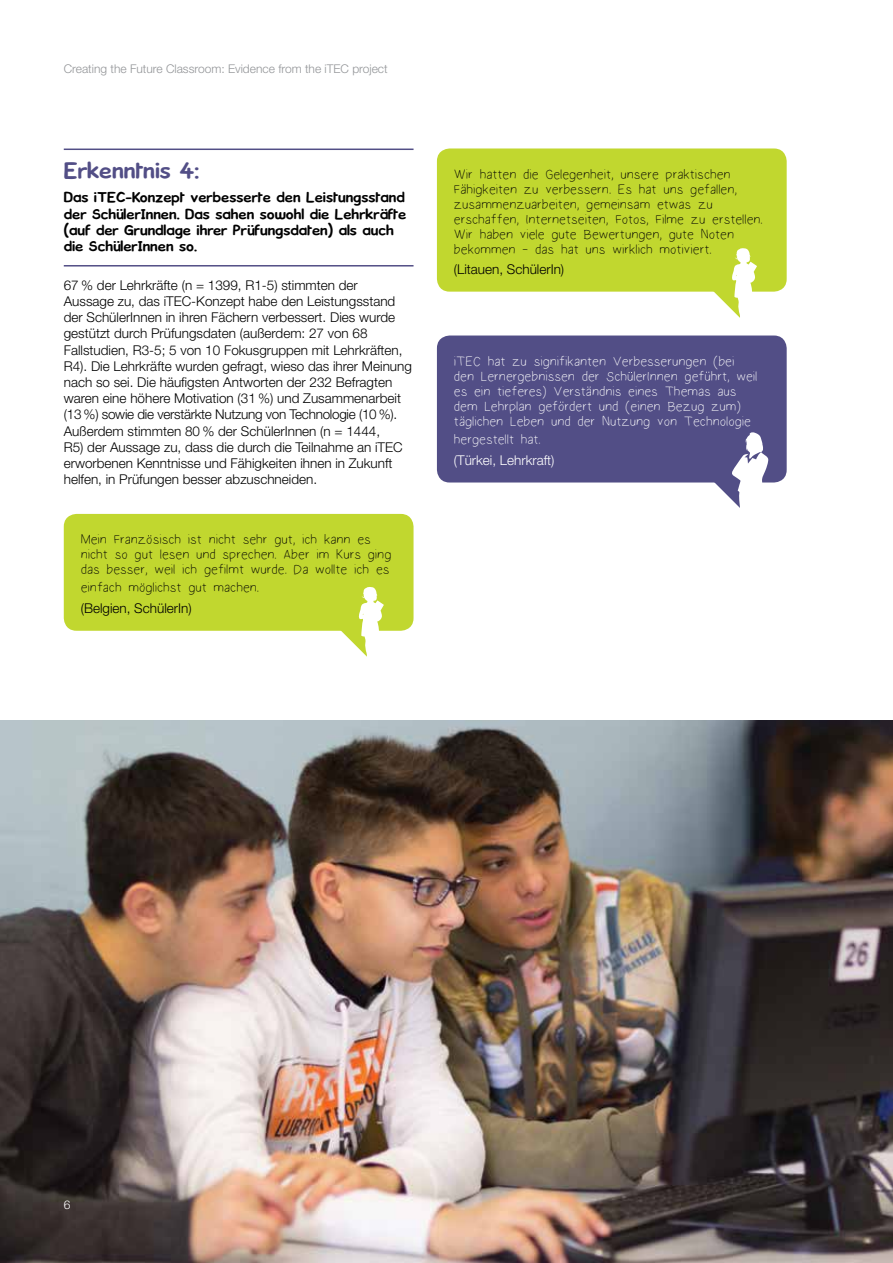
<style>
.page{position:relative;width:893px;height:1263px;background:#fff}
.page>*{position:absolute;margin:0;border:0;box-sizing:border-box;transform-origin:0 0}
.t1{font:21px "Kronika";color:#524e86}
.t2{font:15px/15px "Handwriting";color:#000}
.t3{font:15px/15px "Handwriting";color:#fff}
.t4{font:300 13.5px/16.2px "Helvetica Neue";color:#000}
.t5{font:13.5px/16.2px "Kronika";color:#000}
.t6{font:300 13.5px "Helvetica Neue";color:#fff}
.t7{font:300 12px "Helvetica Neue";color:#939598}
.t8{font:300 12px "Helvetica Neue";color:#fff}
</style>
<div class="page">
<img style="left:0;top:720px;width:893px;height:543px">
<hr style="left:64px;top:149px;width:350px;height:1px;background:#524e86">
<hr style="left:64px;top:265px;width:350px;height:1px;background:#524e86">
<div style="left:437px;top:148px;width:350px;height:144px;background:#c1d72f;border-radius:13px"></div>
<svg style="left:697px;top:248px;width:60px;height:70px"></svg>
<div style="left:64px;top:514px;width:350px;height:117px;background:#c1d72f;border-radius:13px"></div>
<svg style="left:324px;top:587px;width:60px;height:70px"></svg>
<div style="left:437px;top:335px;width:350px;height:147px;background:#524e86;border-radius:13px"></div>
<svg style="left:697px;top:432px;width:71px;height:76px"></svg>
<p class="t7" style="left:64px;top:62px;width:325px">Creating the Future Classroom: Evidence from the iTEC project</p>
<h1 class="t1" style="left:64px;top:155px;width:137px">Erkenntnis 4:</h1>
<p class="t5" style="left:64px;top:189px;width:344px">Das iTEC-Konzept verbesserte den Leistungsstand der SchülerInnen. Das sahen sowohl die Lehrkräfte (auf der Grundlage ihrer Prüfungsdaten) als auch die SchülerInnen so.</p>
<p class="t4" style="left:64px;top:277px;width:350px">67 % der Lehrkräfte (n = 1399, R1-5) stimmten der<br>Aussage zu, das iTEC-Konzept habe den Leistungsstand der SchülerInnen in ihren Fächern verbessert. Dies wurde gestützt durch Prüfungsdaten (außerdem: 27 von 68<br>Fallstudien, R3-5; 5 von 10 Fokusgruppen mit Lehrkräften, R4). Die Lehrkräfte wurden gefragt, wieso das ihrer Meinung nach so sei. Die häufigsten Antworten der 232 Befragten waren eine höhere Motivation (31 %) und Zusammenarbeit (13 %) sowie die verstärkte Nutzung von Technologie (10 %).<br>Außerdem stimmten 80 % der SchülerInnen (n = 1444,<br>R5) der Aussage zu, dass die durch die Teilnahme an iTEC erworbenen Kenntnisse und Fähigkeiten ihnen in Zukunft helfen, in Prüfungen besser abzuschneiden.</p>
<p class="t2" style="left:81px;top:533px;width:312px">Mein Franzosisch ist nicht sehr gut, ich kann es nicht so gut lesen und sprechen. Aber im Kurs ging das besser, weil ich gefilmt wurde. Da wollte ich es</p>
<p class="t2" style="left:81px;top:581px;width:180px">einfach moglichst gut machen.</p>
<p class="t4" style="left:81px;top:600px;width:112px">(Belgien, SchülerIn)</p>
<p class="t2" style="left:454px;top:168px;width:310px">Wir hatten die Gelegenheit, unsere praktischen Fahigkeiten zu verbessern. Es hat uns gefallen, zusammenzuarbeiten, gemeinsam etwas zu erschaffen, Internetseiten, Fotos, Filme zu erstellen.<br>Wir haben viele gute Bewertungen, gute Noten bekommen - das hat uns wirklich motiviert.</p>
<p class="t4" style="left:454px;top:261px;width:112px">(Litauen, SchülerIn)</p>
<p class="t3" style="left:454px;top:355px;width:305px">iTEC hat zu signifikanten Verbesserungen (bei den Lernergebnissen der SchulerInnen gefuhrt, weil es ein tieferes) Verstandnis eines Themas aus dem Lehrplan gefordert und (einen Bezug zum) taglichen Leben und der Nutzung von Technologie</p>
<p class="t3" style="left:454px;top:433px;width:88px">hergestellt hat.</p>
<p class="t6" style="left:454px;top:451px;width:102px">(Türkei, Lehrkraft)</p>
<p class="t8" style="left:64px;top:1197px;width:8px">6</p>
</div>
